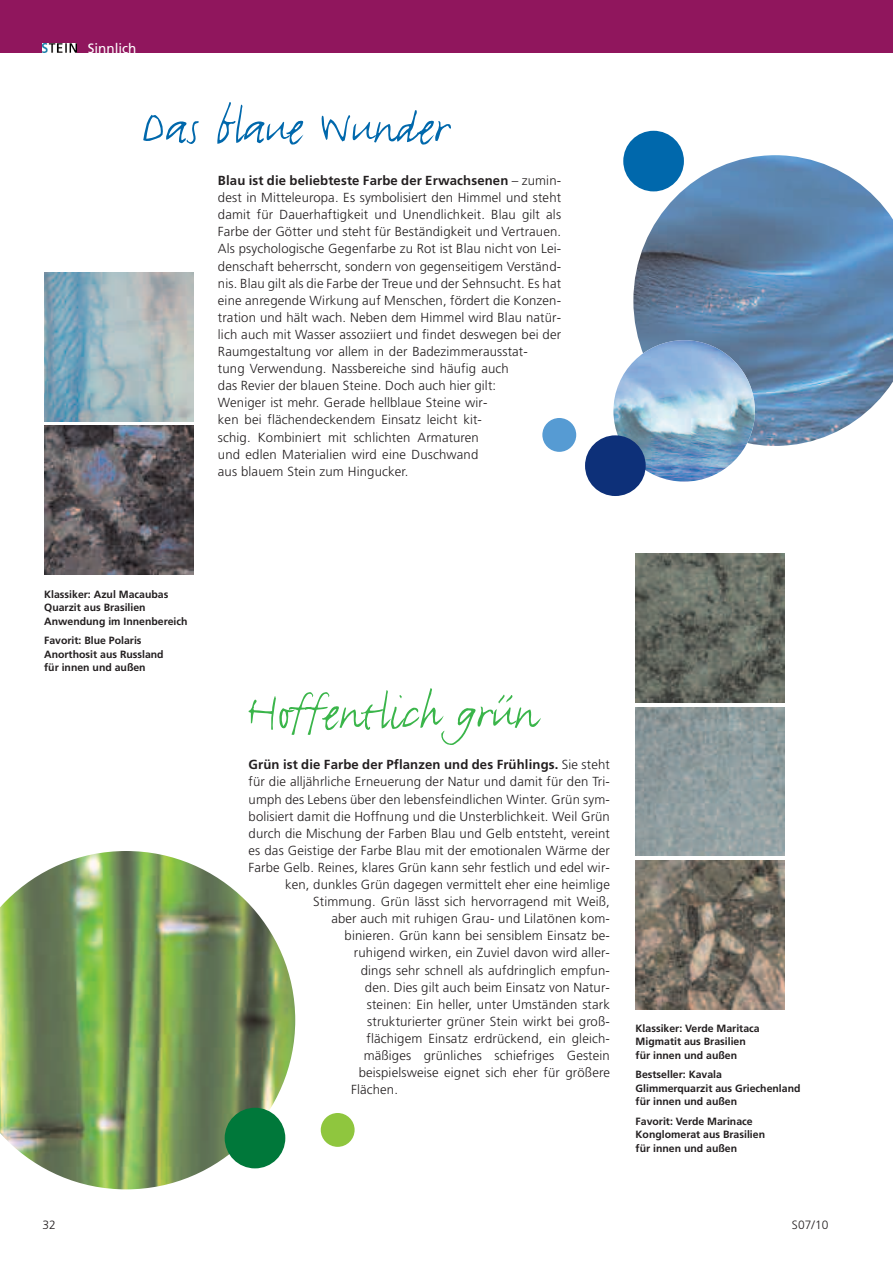
<style>
.page{position:relative;width:893px;height:1263px;background:#fff}
.page>*{position:absolute;margin:0;border:0;box-sizing:border-box;transform-origin:0 0}
.t1{font:54px "FF Justlefthand";color:#3ab54a}
.t2{font:54px "FF Justlefthand";color:#0068ac}
.t3{font:13.5px "Frutiger";color:#fff}
.t4{font:300 13.2px/17.1px "Frutiger";letter-spacing:.01em;color:#231f20}
.t5{font:700 13.2px "Frutiger";letter-spacing:.01em;color:#231f20}
.t6{font:300 12px "Frutiger";letter-spacing:.01em;color:#231f20}
.t7{font:700 10.5px/13.5px "Frutiger";color:#231f20}
.s1{font-weight:700}
.s2{font-weight:300}
</style>
<div class="page">
<div style="left:0;top:0;width:893px;height:53px;background:#90165d"></div>
<img style="left:43px;top:43px;width:33px;height:10px">
<img style="left:44px;top:273px;width:149px;height:149px">
<img style="left:44px;top:426px;width:149px;height:149px">
<img style="left:636px;top:554px;width:148px;height:149px">
<img style="left:636px;top:707px;width:148px;height:149px">
<img style="left:636px;top:860px;width:148px;height:149px">
<img style="left:0;top:851px;width:295px;height:338px">
<img style="left:633px;top:155px;width:260px;height:291px">
<div style="left:225px;top:1108px;width:60px;height:60px;background:#00783a;border-radius:50%"></div>
<div style="left:321px;top:1113px;width:34px;height:34px;background:#8fc63e;border-radius:50%"></div>
<div style="left:623px;top:131px;width:61px;height:60px;background:#0068ac;border-radius:50%"></div>
<img style="left:613px;top:340px;width:142px;height:142px;border-radius:50%">
<div style="left:585px;top:435px;width:61px;height:61px;background:#0d3079;border-radius:50%"></div>
<div style="left:542px;top:418px;width:34px;height:34px;background:#569bd3;border-radius:50%"></div>
<p class="t3" style="left:88px;top:43px;width:50px">Sinnlich</p>
<h1 class="t2" style="left:142px;top:91px;width:309px">Das blaue Wunder</h1>
<p class="t4" style="left:218px;top:173px;width:345px"><span class="s1">Blau ist die beliebteste Farbe der Erwachsenen</span> – zumin&shy;dest in Mitteleuropa. Es symbolisiert den Himmel und steht damit für Dauerhaftigkeit und Unendlichkeit. Blau gilt als Farbe der Götter und steht für Beständigkeit und Vertrauen.<br>Als psychologische Gegenfarbe zu Rot ist Blau nicht von Lei&shy;denschaft beherrscht, sondern von gegenseitigem Verständ&shy;nis. Blau gilt als die Farbe der Treue und der Sehnsucht. Es hat eine anregende Wirkung auf Menschen, fördert die Konzen&shy;tration und hält wach. Neben dem Himmel wird Blau natür&shy;lich auch mit Wasser assoziiert und findet deswegen bei der Raumgestaltung vor allem in der Badezimmerausstat-<br>tung Verwendung. Nassbereiche sind häufig auch<br>das Revier der blauen Steine. Doch auch hier gilt:<br>Weniger ist mehr. Gerade hellblaue Steine wir-<br>ken bei flächendeckendem Einsatz leicht kit-<br>schig. Kombiniert mit schlichten Armaturen<br>und edlen Materialien wird eine Duschwand<br>aus blauem Stein zum Hingucker.</p>
<p class="t7" style="left:44px;top:588px;width:145px">Klassiker: Azul Macaubas<br>Quarzit aus Brasilien<br>Anwendung im Innenbereich</p>
<p class="t7" style="left:44px;top:634px;width:121px">Favorit: Blue Polaris<br>Anorthosit aus Russland für innen und außen</p>
<h1 class="t1" style="left:247px;top:676px;width:291px">Hoffentlich grün</h1>
<p class="t5" style="left:249px;top:759px;width:363px">Grün ist die Farbe der Pflanzen und des Frühlings. <span class="s2">Sie steht</span></p>
<p class="t4" style="left:249px;top:774px;width:363px">für die alljährliche Erneuerung der Natur und damit für den Tri-</p>
<p class="t4" style="left:249px;top:791px;width:363px">umph des Lebens über den lebensfeindlichen Winter. Grün sym-</p>
<p class="t4" style="left:249px;top:808px;width:363px">bolisiert damit die Hoffnung und die Unsterblichkeit. Weil Grün</p>
<p class="t4" style="left:249px;top:826px;width:363px">durch die Mischung der Farben Blau und Gelb entsteht, vereint</p>
<p class="t4" style="left:249px;top:843px;width:363px">es das Geistige der Farbe Blau mit der emotionalen Wärme der</p>
<p class="t4" style="left:249px;top:860px;width:363px">Farbe Gelb. Reines, klares Grün kann sehr festlich und edel wir-</p>
<p class="t4" style="left:285px;top:877px;width:326px">ken, dunkles Grün dagegen vermittelt eher eine heimlige</p>
<p class="t4" style="left:313px;top:894px;width:298px">Stimmung. Grün lässt sich hervorragend mit Weiß,</p>
<p class="t4" style="left:331px;top:911px;width:280px">aber auch mit ruhigen Grau- und Lilatönen kom-</p>
<p class="t4" style="left:345px;top:928px;width:267px">binieren. Grün kann bei sensiblem Einsatz be-</p>
<p class="t4" style="left:354px;top:945px;width:257px">ruhigend wirken, ein Zuviel davon wird aller-</p>
<p class="t4" style="left:361px;top:962px;width:251px">dings sehr schnell als aufdringlich empfun-</p>
<p class="t4" style="left:365px;top:979px;width:246px">den. Dies gilt auch beim Einsatz von Natur-</p>
<p class="t4" style="left:367px;top:997px;width:245px">steinen: Ein heller, unter Umständen stark</p>
<p class="t4" style="left:367px;top:1014px;width:244px">strukturierter grüner Stein wirkt bei groß-</p>
<p class="t4" style="left:367px;top:1031px;width:245px">flächigem Einsatz erdrückend, ein gleich-</p>
<p class="t4" style="left:364px;top:1048px;width:248px">mäßiges grünliches schiefriges Gestein</p>
<p class="t4" style="left:359px;top:1065px;width:253px">beispielsweise eignet sich eher für größere</p>
<p class="t4" style="left:351px;top:1082px;width:48px">Flächen.</p>
<p class="t7" style="left:636px;top:1022px;width:126px">Klassiker: Verde Maritaca<br>Migmatit aus Brasilien für innen und außen</p>
<p class="t7" style="left:636px;top:1069px;width:166px">Bestseller: Kavala<br>Glimmerquarzit aus Griechenland für innen und außen</p>
<p class="t7" style="left:636px;top:1115px;width:131px">Favorit: Verde Marinace<br>Konglomerat aus Brasilien für innen und außen</p>
<p class="t6" style="left:43px;top:1220px;width:15px">32</p>
<p class="t6" style="left:792px;top:1220px;width:38px">S07/10</p>
</div>
